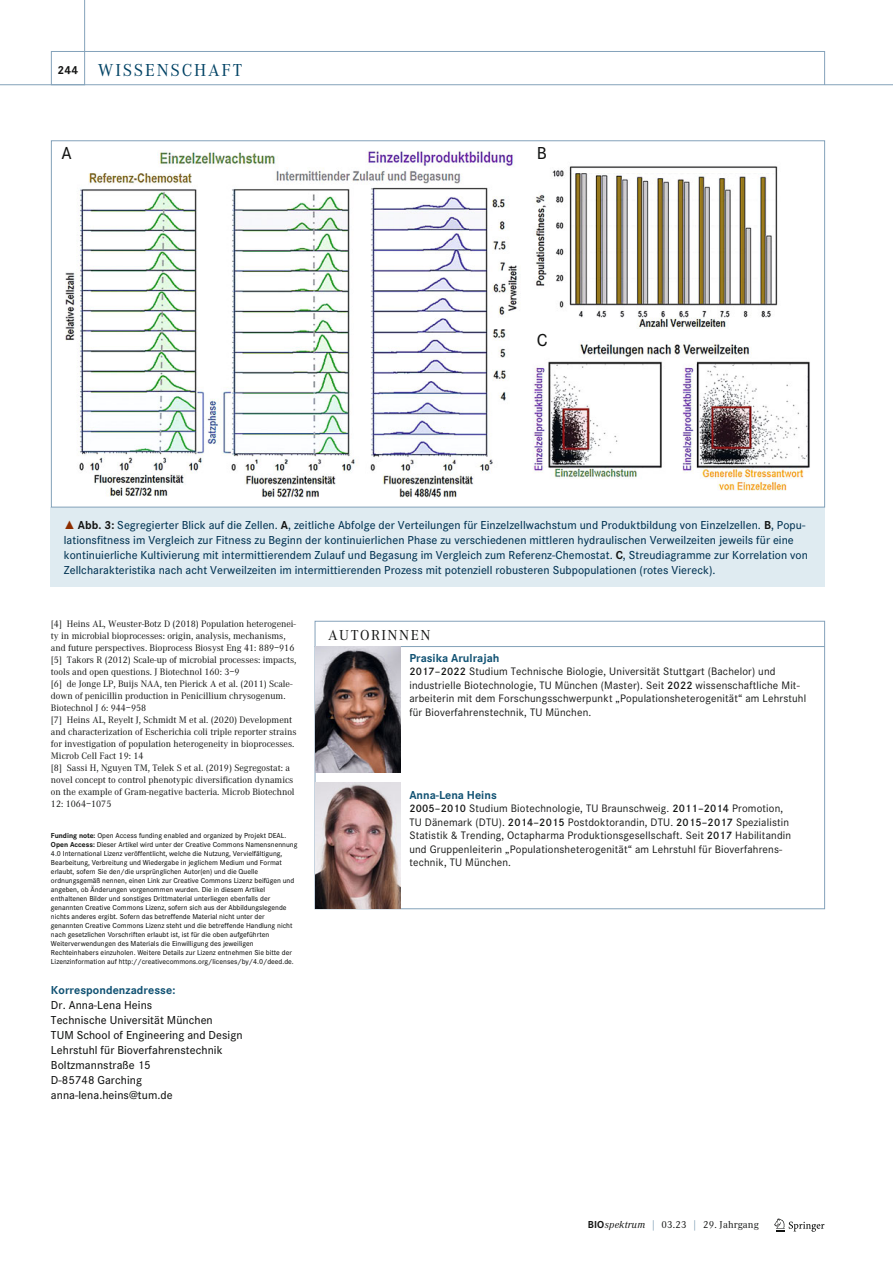
<style>
.page{position:relative;width:893px;height:1263px;background:#fff}
.page>*{position:absolute;margin:0;border:0;box-sizing:border-box;transform-origin:0 0}
.t1{font:18px "Corporate A";letter-spacing:.1em;color:#004264}
.t2{font:500 18px "Corporate S";color:#131413}
.t3{font:15px "Corporate A";letter-spacing:.1em;color:#131413}
.t4{font:500 12px/15px "Corporate S";letter-spacing:.005em;color:#003252}
.t5{font:500 12px/15px "Corporate S";letter-spacing:.005em;color:#131413}
.t6{font:700 12px "Corporate S";color:#115273}
.t7{font:11.25px/13.5px "Corporate S";letter-spacing:.015em;color:#131413}
.t8{font:10.5px "Corporate A";letter-spacing:.015em;color:#131413}
.t9{font:9.75px/12px "Corporate A";letter-spacing:-.005em;color:#131413}
.t10{font:500 7.5px/9px "Corporate S";color:#131413}
.s1{font-family:"Corporate S";font-weight:700;font-size:12px;color:#131413}
.s2{font-family:"The Sans Expert";font-weight:400;color:#8d2d00}
.s3{font-weight:700;color:#131413}
.s4{font-weight:700}
.s5{font-weight:600}
.s6{font-family:"Corporate S";font-weight:700}
.s7{font-style:italic}
.s8{color:#658ba6}
</style>
<div class="page">
<svg style="left:774px;top:1218px;width:50px;height:14px"></svg>
<hr style="left:315px;top:646px;width:510px;height:1px;background:#84a2ba">
<img style="left:315px;top:647px;width:85px;height:126px">
<img style="left:315px;top:783px;width:85px;height:125px">
<div style="left:51px;top:507px;width:774px;height:80px;background:#dfebf1"></div>
<img style="left:66px;top:151px;width:744px;height:346px">
<svg style="left:0;top:0;width:85px;height:85px"></svg>
<div style="left:51px;top:51px;width:774px;height:34px;border:1px solid #84a2ba"></div>
<hr style="left:825px;top:84px;width:68px;height:1px;background:#84a2ba">
<h1 class="t1" style="left:58px;top:63px;width:186px"><span class="s1">244</span> WISSENSCHAFT</h1>
<h1 class="t2" style="left:61px;top:147px;width:12px">A</h1>
<h1 class="t2" style="left:537px;top:147px;width:12px">B</h1>
<h1 class="t2" style="left:537px;top:333px;width:12px">C</h1>
<p class="t4" style="left:64px;top:519px;width:746px"><span class="s2">˚</span> <span class="s3">Abb. 3:</span> Segregierter Blick auf die Zellen. <span class="s3">A</span>, zeitliche Abfolge der Verteilungen für Einzelzellwachstum und Produktbildung von Einzelzellen. <span class="s3">B</span>, Popu&shy;lationsfitness im Vergleich zur Fitness zu Beginn der kontinuierlichen Phase zu verschiedenen mittleren hydraulischen Verweilzeiten jeweils für eine kontinuierliche Kultivierung mit intermittierendem Zulauf und Begasung im Vergleich zum Referenz-Chemostat. <span class="s3">C</span>, Streudiagramme zur Korrelation von Zellcharakteristika nach acht Verweilzeiten im intermittierenden Prozess mit potenziell robusteren Subpopulationen (rotes Viereck).</p>
<p class="t9" style="left:51px;top:619px;width:247px">[4] Heins AL, Weuster-Botz D (2018) Population heterogenei&shy;ty in microbial bioprocesses: origin, analysis, mechanisms, and future perspectives. Bioprocess Biosyst Eng 41: 889–916 [5] Takors R (2012) Scale-up of microbial processes: impacts, tools and open questions. J Biotechnol 160: 3–9<br>[6] de Jonge LP, Buijs NAA, ten Pierick A et al. (2011) Scale&shy;down of penicillin production in Penicillium chrysogenum.<br>Biotechnol J 6: 944–958<br>[7] Heins AL, Reyelt J, Schmidt M et al. (2020) Development and characterization of Escherichia coli triple reporter strains for investigation of population heterogeneity in bioprocesses.<br>Microb Cell Fact 19: 14<br>[8] Sassi H, Nguyen TM, Telek S et al. (2019) Segregostat: a novel concept to control phenotypic diversification dynamics on the example of Gram-negative bacteria. Microb Biotechnol 12: 1064–1075</p>
<p class="t10" style="left:51px;top:831px;width:248px"><span class="s4">Funding note:</span> Open Access funding enabled and organized by Projekt DEAL.<br><span class="s4">Open Access:</span> Dieser Artikel wird unter der Creative Commons Namensnennung 4.0 International Lizenz veröffentlicht, welche die Nutzung, Vervielfältigung, Bearbeitung, Verbreitung und Wiedergabe in jeglichem Medium und Format erlaubt, sofern Sie den/die ursprünglichen Autor(en) und die Quelle ordnungsgemäß nennen, einen Link zur Creative Commons Lizenz beifügen und angeben, ob Änderungen vorgenommen wurden. Die in diesem Artikel enthaltenen Bilder und sonstiges Drittmaterial unterliegen ebenfalls der genannten Creative Commons Lizenz, sofern sich aus der Abbildungslegende nichts anderes ergibt. Sofern das betreffende Material nicht unter der genannten Creative Commons Lizenz steht und die betreffende Handlung nicht nach gesetzlichen Vorschriften erlaubt ist, ist für die oben aufgeführten Weiterverwendungen des Materials die Einwilligung des jeweiligen Rechteinhabers einzuholen. Weitere Details zur Lizenz entnehmen Sie bitte der Lizenzinformation auf http://creativecommons.org/licenses/by/4.0/deed.de.</p>
<h3 class="t6" style="left:51px;top:985px;width:126px">Korrespondenzadresse:</h3>
<h3 class="t5" style="left:51px;top:998px;width:193px">Dr. Anna-Lena Heins<br>Technische Universität München<br>TUM School of Engineering and Design<br>Lehrstuhl für Bioverfahrenstechnik<br>Boltzmannstraße 15<br>D-85748 Garching anna-lena.heins@tum.de</h3>
<h2 class="t3" style="left:328px;top:629px;width:104px">AUTORINNEN</h2>
<h3 class="t6" style="left:409px;top:653px;width:92px">Prasika Arulrajah</h3>
<p class="t7" style="left:409px;top:666px;width:398px"><span class="s5">2017–2022</span> Studium Technische Biologie, Universität Stuttgart (Bachelor) und industrielle Biotechnologie, TU München (Master). Seit <span class="s5">2022</span> wissenschaftliche Mit&shy;arbeiterin mit dem Forschungsschwerpunkt „Populationsheterogenität“ am Lehrstuhl für Bioverfahrenstechnik, TU München.</p>
<h3 class="t6" style="left:409px;top:790px;width:89px">Anna-Lena Heins</h3>
<p class="t7" style="left:409px;top:803px;width:383px"><span class="s5">2005–2010</span> Studium Biotechnologie, TU Braunschweig. <span class="s5">2011–2014</span> Promotion, TU Dänemark (DTU). <span class="s5">2014–2015</span> Postdoktorandin, DTU. <span class="s5">2015–2017</span> Spezialistin Statistik &amp; Trending, Octapharma Produktionsgesellschaft. Seit <span class="s5">2017</span> Habilitandin und Gruppenleiterin „Populationsheterogenität“ am Lehrstuhl für Bioverfahrens&shy;technik, TU München.</p>
<h3 class="t8" style="left:588px;top:1221px;width:173px"><span class="s6">BIO</span><span class="s7">spektrum</span> <span class="s8">|</span> 03.23 <span class="s8">|</span> 29. Jahrgang</h3>
</div>
